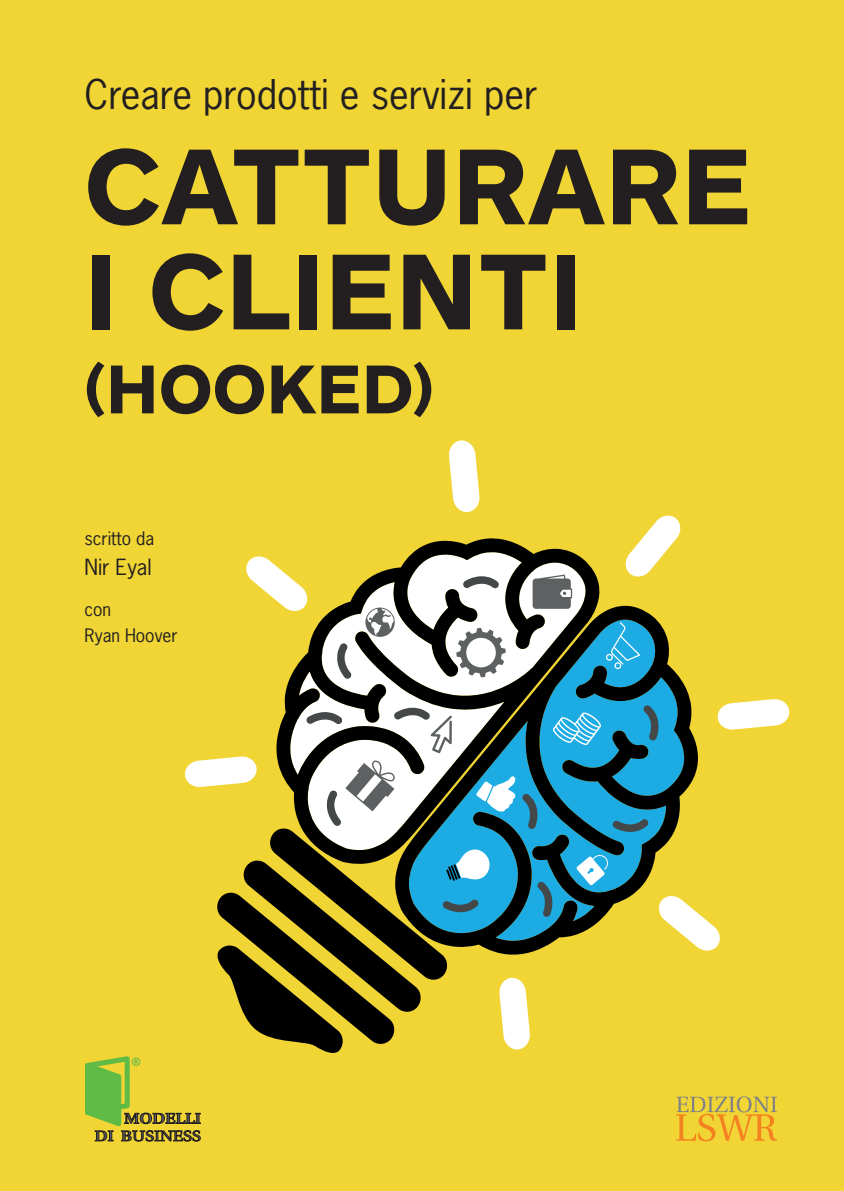
<style>
.page{position:relative;width:844px;height:1191px;background:#fff}
.page>*{position:absolute;margin:0;border:0;box-sizing:border-box;transform-origin:0 0}
.t1{font:700 112px "ARS Maquette Pro";color:#231f20}
.t2{font:700 71.75px "ARS Maquette Pro";color:#231f20}
.t3{font:38.5px "News Gothic Std";color:#231f20}
.t4{font:21px "News Gothic Std";color:#231f20}
.t5{font:17.5px "News Gothic Std";color:#231f20}
.t6{font:600 14.53px/17.5px "Utopia";color:#57585a;text-align:right;scale:1.14 1}
.t7{font:700 9.97px "Verdana";color:#60bb46}
.s1{font-weight:400}
</style>
<div class="page">
<div style="left:0;top:0;width:843px;height:1191px;background:#f0d535"></div>
<svg style="left:599px;top:605px;width:91px;height:93px"></svg>
<svg style="left:284px;top:538px;width:315px;height:160px"></svg>
<svg style="left:449px;top:440px;width:31px;height:73px"></svg>
<svg style="left:625px;top:515px;width:56px;height:62px"></svg>
<svg style="left:246px;top:555px;width:63px;height:57px"></svg>
<svg style="left:462px;top:576px;width:37px;height:13px"></svg>
<svg style="left:337px;top:643px;width:14px;height:36px"></svg>
<svg style="left:456px;top:628px;width:49px;height:49px;background:#c0c1c2"></svg>
<svg style="left:532px;top:574px;width:40px;height:35px"></svg>
<svg style="left:605px;top:622px;width:35px;height:47px;background:#34b0e0"></svg>
<svg style="left:365px;top:607px;width:29px;height:30px"></svg>
<svg style="left:85px;top:698px;width:704px;height:443px"></svg>
<p class="t3" style="left:84px;top:70px;width:454px">Creare prodotti e servizi per</p>
<p class="t1" style="left:84px;top:112px;width:668px">CATTURARE</p>
<p class="t1" style="left:84px;top:217px;width:499px">I CLIENTI</p>
<p class="t2" style="left:84px;top:342px;width:351px">(HOOKED)</p>
<p class="t5" style="left:84px;top:527px;width:71px">scritto da</p>
<p class="t4" style="left:84px;top:554px;width:69px">Nir Eyal</p>
<p class="t5" style="left:84px;top:598px;width:28px">con</p>
<p class="t5" style="left:84px;top:624px;width:95px">Ryan Hoover</p>
<p class="t7" style="left:131px;top:1054px;width:11px">®</p>
<p class="t6" style="left:95px;top:1110px;width:95px">MODELLI<br>DI B<span class="s1">USINESS</span></p>
</div>
